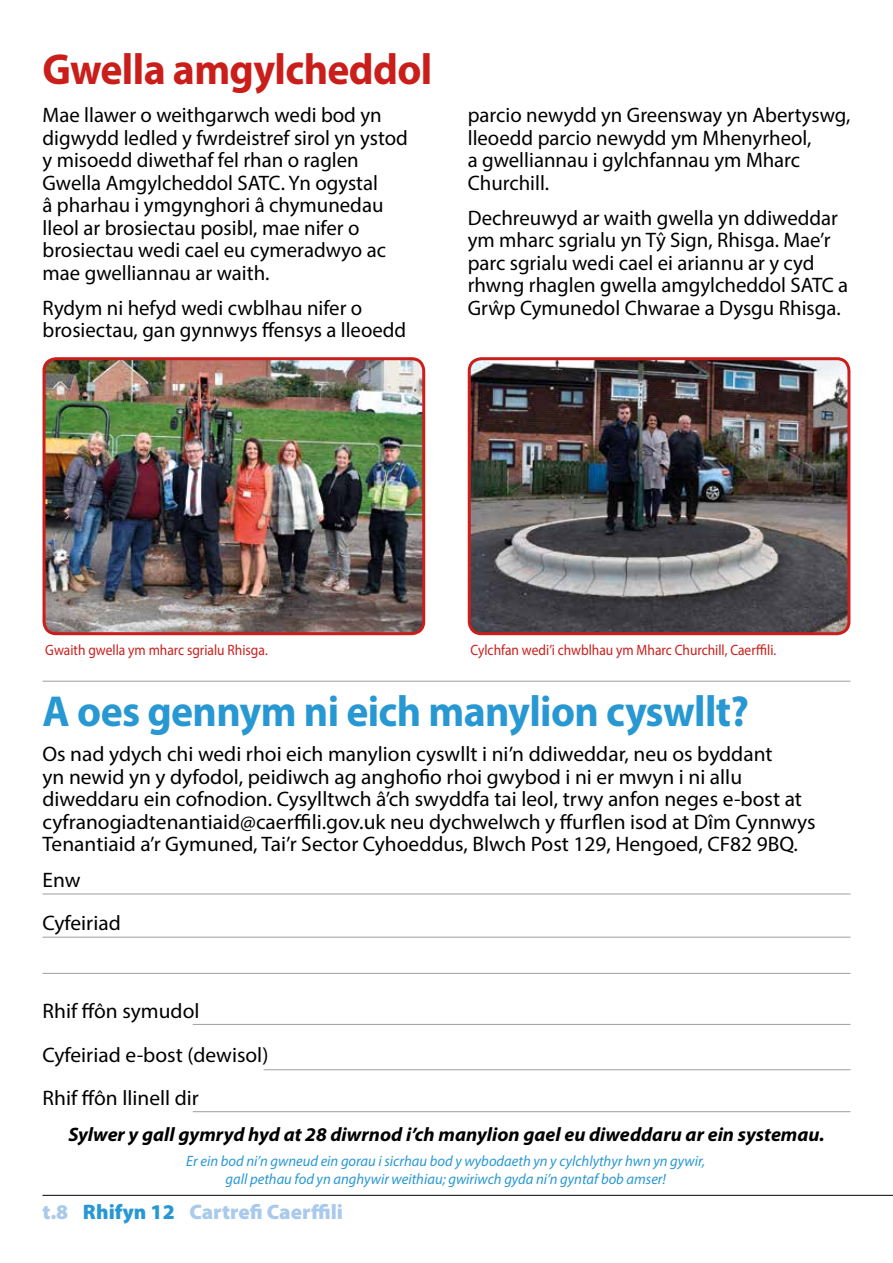
<style>
.page{position:relative;width:893px;height:1263px;background:#fff}
.page>*{position:absolute;margin:0;border:0;box-sizing:border-box;transform-origin:0 0}
.t1{font:700 43.5px "Myriad Pro";letter-spacing:-.015em;color:#2898d3;scale:.96 1}
.t2{font:700 43.5px "Myriad Pro";letter-spacing:-.015em;color:#ca1e1b;scale:.96 1}
.t3{font:21px/22.5px "Myriad Pro";color:#000}
.t4{font:900 21px "Myriad Pro";color:#aacaeb}
.t5{font:italic 700 19.5px "Myriad Pro";color:#000}
.t6{font:italic 15px/18px "Myriad Pro";color:#2898d3;text-align:center}
.t7{font:15px "Myriad Pro";color:#ca1e1b;scale:.9 1}
.s1{color:#2898d3}
</style>
<div class="page">
<hr style="left:43px;top:1195px;width:850px;height:1px;background:#000">
<hr style="left:43px;top:681px;width:807px;height:1px;background:#9d9d9c">
<hr style="left:43px;top:893px;width:807px;height:1px;background:#9d9d9c">
<hr style="left:43px;top:937px;width:807px;height:1px;background:#9d9d9c">
<hr style="left:43px;top:973px;width:807px;height:1px;background:#9d9d9c">
<hr style="left:193px;top:1024px;width:657px;height:1px;background:#9d9d9c">
<hr style="left:264px;top:1069px;width:586px;height:1px;background:#9d9d9c">
<hr style="left:193px;top:1111px;width:657px;height:1px;background:#9d9d9c">
<img style="left:44px;top:359px;width:380px;height:275px">
<div style="left:43px;top:357px;width:382px;height:278px;border:3px solid #ca1e1b;border-radius:12px"></div>
<img style="left:470px;top:359px;width:379px;height:275px">
<div style="left:468px;top:357px;width:382px;height:278px;border:3px solid #ca1e1b;border-radius:12px"></div>
<h1 class="t2" style="left:43px;top:41px;width:408px">Gwella amgylcheddol</h1>
<p class="t3" style="left:43px;top:103px;width:367px">Mae llawer o weithgarwch wedi bod yn digwydd ledled y fwrdeistref sirol yn ystod y misoedd diwethaf fel rhan o raglen Gwella Amgylcheddol SATC. Yn ogystal<br>â pharhau i ymgynghori â chymunedau lleol ar brosiectau posibl, mae nifer o brosiectau wedi cael eu cymeradwyo ac mae gwelliannau ar waith.</p>
<p class="t3" style="left:43px;top:296px;width:365px">Rydym ni hefyd wedi cwblhau nifer o brosiectau, gan gynnwys ffensys a lleoedd</p>
<p class="t3" style="left:468px;top:103px;width:384px">parcio newydd yn Greensway yn Abertyswg, lleoedd parcio newydd ym Mhenyrheol,<br>a gwelliannau i gylchfannau ym Mharc<br>Churchill.</p>
<p class="t3" style="left:468px;top:206px;width:382px">Dechreuwyd ar waith gwella yn ddiweddar ym mharc sgrialu yn Tŷ Sign, Rhisga. Mae’r parc sgrialu wedi cael ei ariannu ar y cyd rhwng rhaglen gwella amgylcheddol SATC a Grŵp Cymunedol Chwarae a Dysgu Rhisga.</p>
<p class="t7" style="left:45px;top:641px;width:249px">Gwaith gwella ym mharc sgrialu Rhisga.</p>
<p class="t7" style="left:470px;top:641px;width:341px">Cylchfan wedi’i chwblhau ym Mharc Churchill, Caerffili.</p>
<h1 class="t1" style="left:43px;top:683px;width:738px">A oes gennym ni eich manylion cyswllt?</h1>
<p class="t3" style="left:43px;top:743px;width:775px">Os nad ydych chi wedi rhoi eich manylion cyswllt i ni’n ddiweddar, neu os byddant<br>yn newid yn y dyfodol, peidiwch ag anghofio rhoi gwybod i ni er mwyn i ni allu diweddaru ein cofnodion. Cysylltwch â’ch swyddfa tai leol, trwy anfon neges e-bost at cyfranogiadtenantiaid@caerffili.gov.uk neu dychwelwch y ffurflen isod at Dîm Cynnwys Tenantiaid a’r Gymuned, Tai’r Sector Cyhoeddus, Blwch Post 129, Hengoed, CF82 9BQ.</p>
<p class="t3" style="left:43px;top:857px;width:80px;line-height:43.8px">Enw<br>Cyfeiriad</p>
<p class="t3" style="left:43px;top:989px;width:227px;line-height:43.8px">Rhif ffôn symudol<br>Cyfeiriad e-bost (dewisol)<br>Rhif ffôn llinell dir</p>
<p class="t5" style="left:68px;top:1121px;width:758px">Sylwer y gall gymryd hyd at 28 diwrnod i’ch manylion gael eu diweddaru ar ein systemau.</p>
<p class="t6" style="left:186px;top:1152px;width:520px">Er ein bod ni’n gwneud ein gorau i sicrhau bod y wybodaeth yn y cylchlythyr hwn yn gywir, gall pethau fod yn anghywir weithiau; gwiriwch gyda ni’n gyntaf bob amser!</p>
<p class="t4" style="left:43px;top:1197px;width:302px">t.8 <span class="s1">Rhifyn 12</span> Cartrefi Caerffili</p>
</div>
